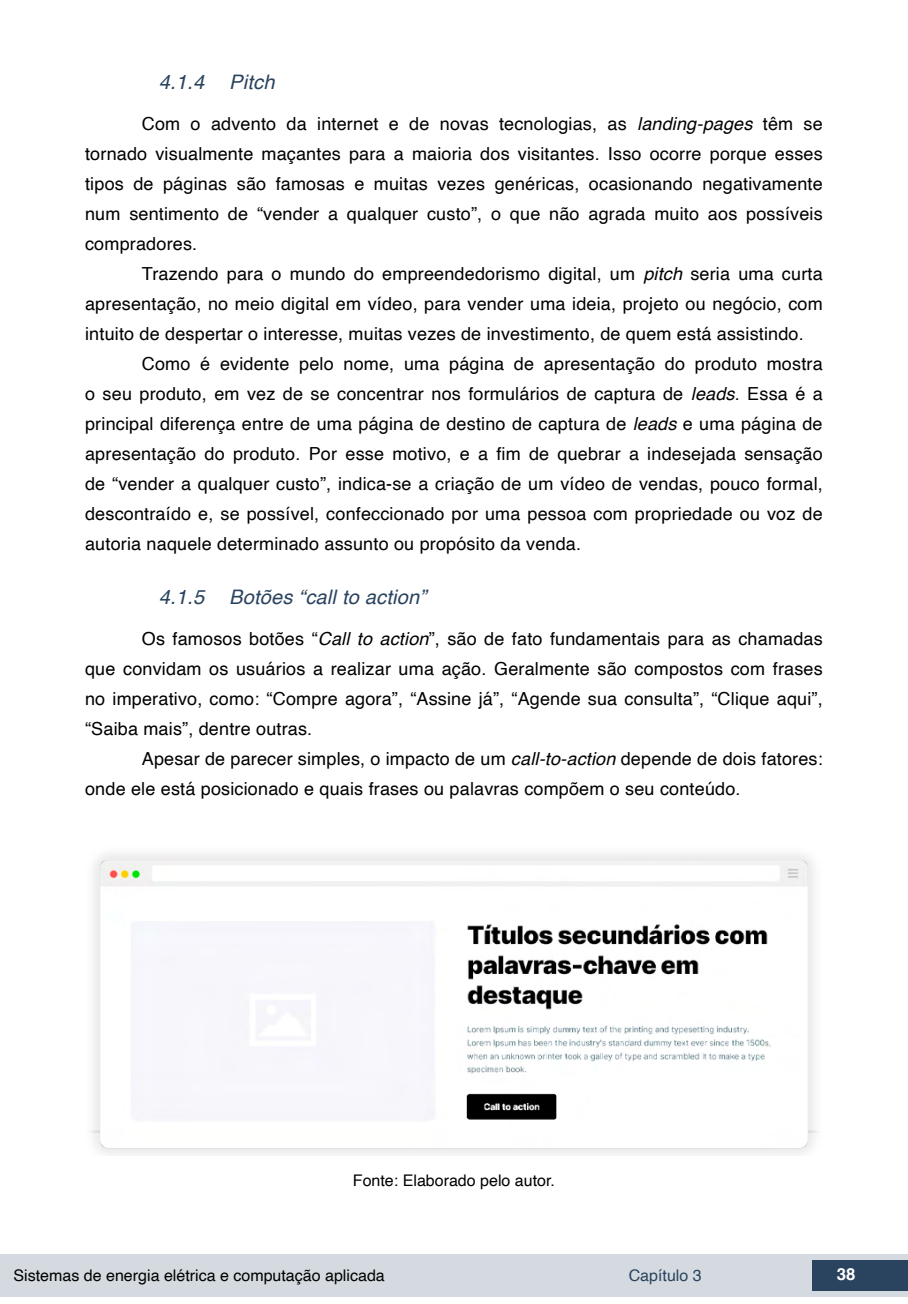
<style>
.page{position:relative;width:908px;height:1304px;background:#fff}
.page>*{position:absolute;margin:0;border:0;box-sizing:border-box;transform-origin:0 0}
.t1{font:italic 20px "Helvetica";letter-spacing:.01em;color:#2a435e}
.t2{font:18px/30px "Helvetica";letter-spacing:.01em;color:#000;text-align:justify}
.t3{font:700 16.8px "Helvetica";color:#fff}
.t4{font:16px "Helvetica";color:#000}
.t5{font:16px "Helvetica";color:#2a435e}
.s1{font-style:italic}
</style>
<div class="page">
<div style="left:0;top:1254px;width:906px;height:43px;background:#d4dadf"></div>
<div style="left:812px;top:1261px;width:95px;height:30px;background:#2a435e"></div>
<img style="left:90px;top:853px;width:728px;height:302px">
<p class="t1" style="left:159px;top:66px;width:47px">4.1.4</p>
<p class="t1" style="left:229px;top:66px;width:47px">Pitch</p>
<p class="t2" style="left:85px;top:109px;width:738px;text-indent:57px">Com o advento da internet e de novas tecnologias, as <span class="s1">landing-pages</span> têm se tornado visualmente maçantes para a maioria dos visitantes. Isso ocorre porque esses tipos de páginas são famosas e muitas vezes genéricas, ocasionando negativamente num sentimento de “vender a qualquer custo”, o que não agrada muito aos possíveis compradores.</p>
<p class="t2" style="left:85px;top:259px;width:738px;text-indent:57px">Trazendo para o mundo do empreendedorismo digital, um <span class="s1">pitch</span> seria uma curta apresentação, no meio digital em vídeo, para vender uma ideia, projeto ou negócio, com intuito de despertar o interesse, muitas vezes de investimento, de quem está assistindo.</p>
<p class="t2" style="left:85px;top:349px;width:739px;text-indent:57px">Como é evidente pelo nome, uma página de apresentação do produto mostra o seu produto, em vez de se concentrar nos formulários de captura de <span class="s1">leads</span>. Essa é a principal diferença entre de uma página de destino de captura de <span class="s1">leads</span> e uma página de apresentação do produto. Por esse motivo, e a fim de quebrar a indesejada sensação de “vender a qualquer custo”, indica-se a criação de um vídeo de vendas, pouco formal, descontraído e, se possível, confeccionado por uma pessoa com propriedade ou voz de autoria naquele determinado assunto ou propósito da venda.</p>
<p class="t1" style="left:159px;top:581px;width:47px">4.1.5</p>
<p class="t1" style="left:229px;top:581px;width:198px">Botões “call to action”</p>
<p class="t2" style="left:85px;top:625px;width:738px;text-indent:57px">Os famosos botões “<span class="s1">Call to action</span>”, são de fato fundamentais para as chamadas que convidam os usuários a realizar uma ação. Geralmente são compostos com frases no imperativo, como: “Compre agora”, “Assine já”, “Agende sua consulta”, “Clique aqui”, “Saiba mais”, dentre outras.</p>
<p class="t2" style="left:85px;top:745px;width:738px;text-indent:57px">Apesar de parecer simples, o impacto de um <span class="s1">call-to-action</span> depende de dois fatores: onde ele está posicionado e quais frases ou palavras compõem o seu conteúdo.</p>
<p class="t4" style="left:353px;top:1168px;width:203px">Fonte: Elaborado pelo autor.</p>
<p class="t4" style="left:14px;top:1263px;width:372px">Sistemas de energia elétrica e computação aplicada</p>
<p class="t5" style="left:628px;top:1263px;width:74px">Capítulo 3</p>
<p class="t3" style="left:836px;top:1264px;width:20px">38</p>
</div>
